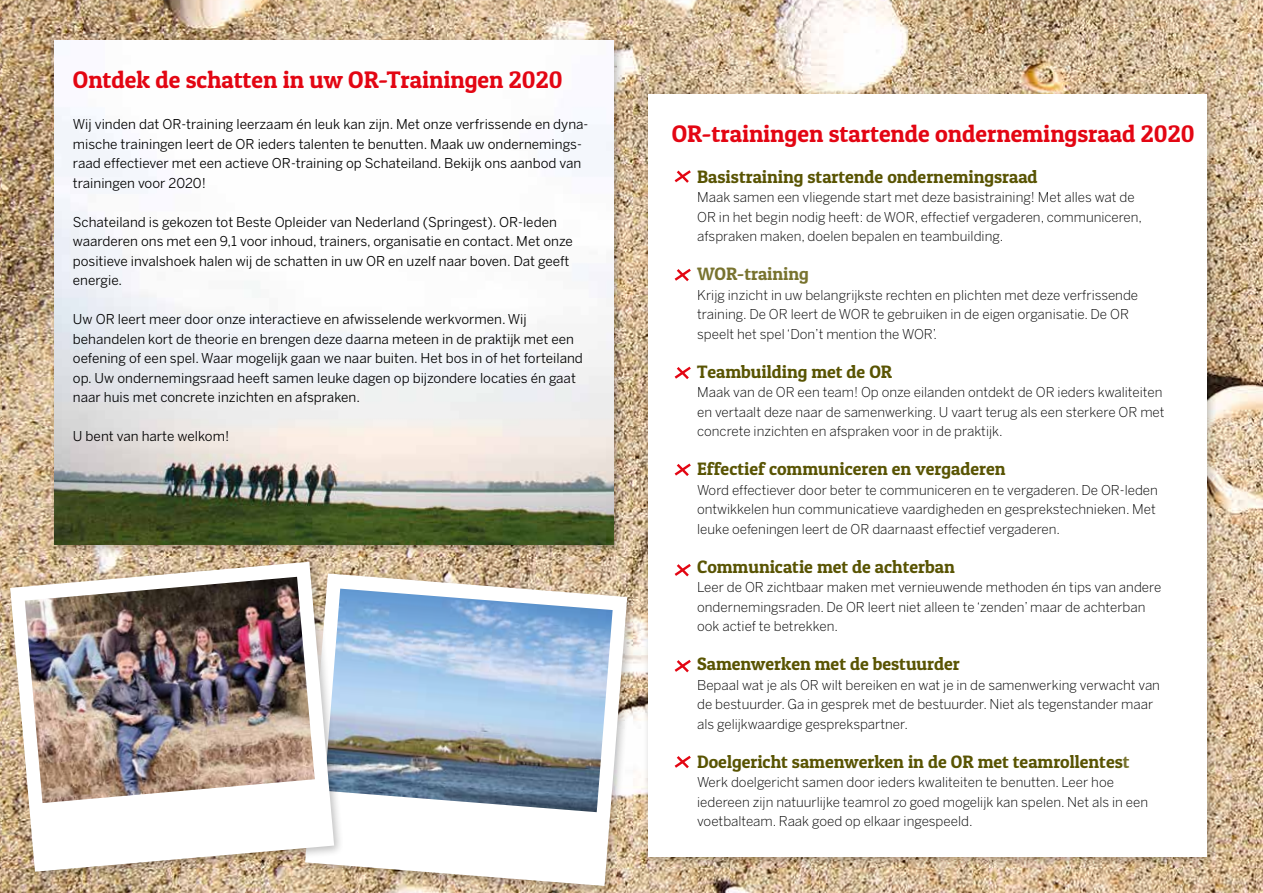
<style>
.page{position:relative;width:1263px;height:893px;background:#fff}
.page>*{position:absolute;margin:0;border:0;box-sizing:border-box;transform-origin:0 0}
.t1{font:24px "Patua One";color:#e30613}
.t2{font:18px "Patua One";color:#595403}
.t3{font:18px "Patua One";color:#78732f}
.t4{font:300 13.5px/19.5px "Benton Sans";color:#000}
.t5{font:13.5px/19.5px "Benton Sans";color:#000}
.s1{color:#78732f}
</style>
<div class="page">
<img style="left:0;top:0;width:1263px;height:893px">
<div style="left:49px;top:35px;width:576px;height:520px;background:#000;opacity:.25"></div>
<img style="left:55px;top:40px;width:559px;height:504px">
<div style="left:643px;top:89px;width:574px;height:779px;background:#000;opacity:.25"></div>
<div style="left:648px;top:94px;width:558px;height:763px;background:#fff"></div>
<svg style="left:674px;top:170px;width:17px;height:13px"></svg>
<svg style="left:674px;top:268px;width:17px;height:14px"></svg>
<svg style="left:674px;top:366px;width:17px;height:13px"></svg>
<svg style="left:674px;top:463px;width:17px;height:13px"></svg>
<svg style="left:674px;top:564px;width:17px;height:13px"></svg>
<svg style="left:674px;top:660px;width:17px;height:13px"></svg>
<svg style="left:674px;top:755px;width:17px;height:14px"></svg>
<div style="left:300px;top:569px;width:338px;height:324px;background:#000;opacity:.25"></div>
<svg style="left:305px;top:573px;width:322px;height:313px"></svg>
<img style="left:345px;top:589px;width:268px;height:223px">
<div style="left:5px;top:557px;width:340px;height:326px;background:#000;opacity:.25"></div>
<svg style="left:10px;top:562px;width:324px;height:310px"></svg>
<img style="left:25px;top:577px;width:290px;height:226px">
<h1 class="t1" style="left:73px;top:65px;width:491px">Ontdek de schatten in uw OR-Trainingen 2020</h1>
<p class="t5" style="left:73px;top:115px;width:517px">Wij vinden dat OR-training leerzaam én leuk kan zijn. Met onze verfrissende en dyna&shy;mische trainingen leert de OR ieders talenten te benutten. Maak uw ondernemings&shy;raad effectiever met een actieve OR-training op Schateiland. Bekijk ons aanbod van trainingen voor 2020!</p>
<p class="t5" style="left:73px;top:212px;width:501px">Schateiland is gekozen tot Beste Opleider van Nederland (Springest). OR-leden waarderen ons met een 9,1 voor inhoud, trainers, organisatie en contact. Met onze positieve invalshoek halen wij de schatten in uw OR en uzelf naar boven. Dat geeft energie.</p>
<p class="t5" style="left:73px;top:309px;width:511px">Uw OR leert meer door onze interactieve en afwisselende werkvormen. Wij behandelen kort de theorie en brengen deze daarna meteen in de praktijk met een oefening of een spel. Waar mogelijk gaan we naar buiten. Het bos in of het forteiland op. Uw ondernemingsraad heeft samen leuke dagen op bijzondere locaties én gaat naar huis met concrete inzichten en afspraken.</p>
<p class="t5" style="left:73px;top:426px;width:158px">U bent van harte welkom!</p>
<h1 class="t1" style="left:672px;top:119px;width:524px">OR-trainingen startende ondernemingsraad 2020</h1>
<h2 class="t2" style="left:697px;top:165px;width:342px">Basistraining startende ondernemingsraad</h2>
<p class="t4" style="left:697px;top:187px;width:446px">Maak samen een vliegende start met deze basistraining! Met alles wat de<br>OR in het begin nodig heeft: de WOR, effectief vergaderen, communiceren, afspraken maken, doelen bepalen en teambuilding.</p>
<h2 class="t3" style="left:697px;top:263px;width:113px">WOR-training</h2>
<p class="t4" style="left:697px;top:285px;width:442px">Krijg inzicht in uw belangrijkste rechten en plichten met deze verfrissende training. De OR leert de WOR te gebruiken in de eigen organisatie. De OR speelt het spel ‘Don’t mention the WOR’.</p>
<h2 class="t2" style="left:697px;top:360px;width:197px">Teambuilding met de OR</h2>
<p class="t4" style="left:697px;top:382px;width:469px">Maak van de OR een team! Op onze eilanden ontdekt de OR ieders kwaliteiten en vertaalt deze naar de samenwerking. U vaart terug als een sterkere OR met concrete inzichten en afspraken voor in de praktijk.</p>
<h2 class="t2" style="left:697px;top:458px;width:310px">Effectief communiceren en vergaderen</h2>
<p class="t4" style="left:697px;top:480px;width:462px">Word effectiever door beter te communiceren en te vergaderen. De OR-leden ontwikkelen hun communicatieve vaardigheden en gesprekstechnieken. Met leuke oefeningen leert de OR daarnaast effectief vergaderen.</p>
<h2 class="t2" style="left:697px;top:555px;width:259px">Communicatie met de achterban</h2>
<p class="t4" style="left:697px;top:577px;width:466px">Leer de OR zichtbaar maken met vernieuwende methoden én tips van andere ondernemingsraden. De OR leert niet alleen te ‘zenden’ maar de achterban ook actief te betrekken.</p>
<h2 class="t2" style="left:697px;top:653px;width:264px">Samenwerken met de bestuurder</h2>
<p class="t4" style="left:697px;top:675px;width:464px">Bepaal wat je als OR wilt bereiken en wat je in de samenwerking verwacht van de bestuurder. Ga in gesprek met de bestuurder. Niet als tegenstander maar als gelijkwaardige gesprekspartner.</p>
<h2 class="t2" style="left:697px;top:750px;width:434px">Doelgericht samenwerken in de OR met teamrollentes<span class="s1">t</span></h2>
<p class="t4" style="left:697px;top:772px;width:452px">Werk doelgericht samen door ieders kwaliteiten te benutten. Leer hoe iedereen zijn natuurlijke teamrol zo goed mogelijk kan spelen. Net als in een voetbalteam. Raak goed op elkaar ingespeeld.</p>
</div>
